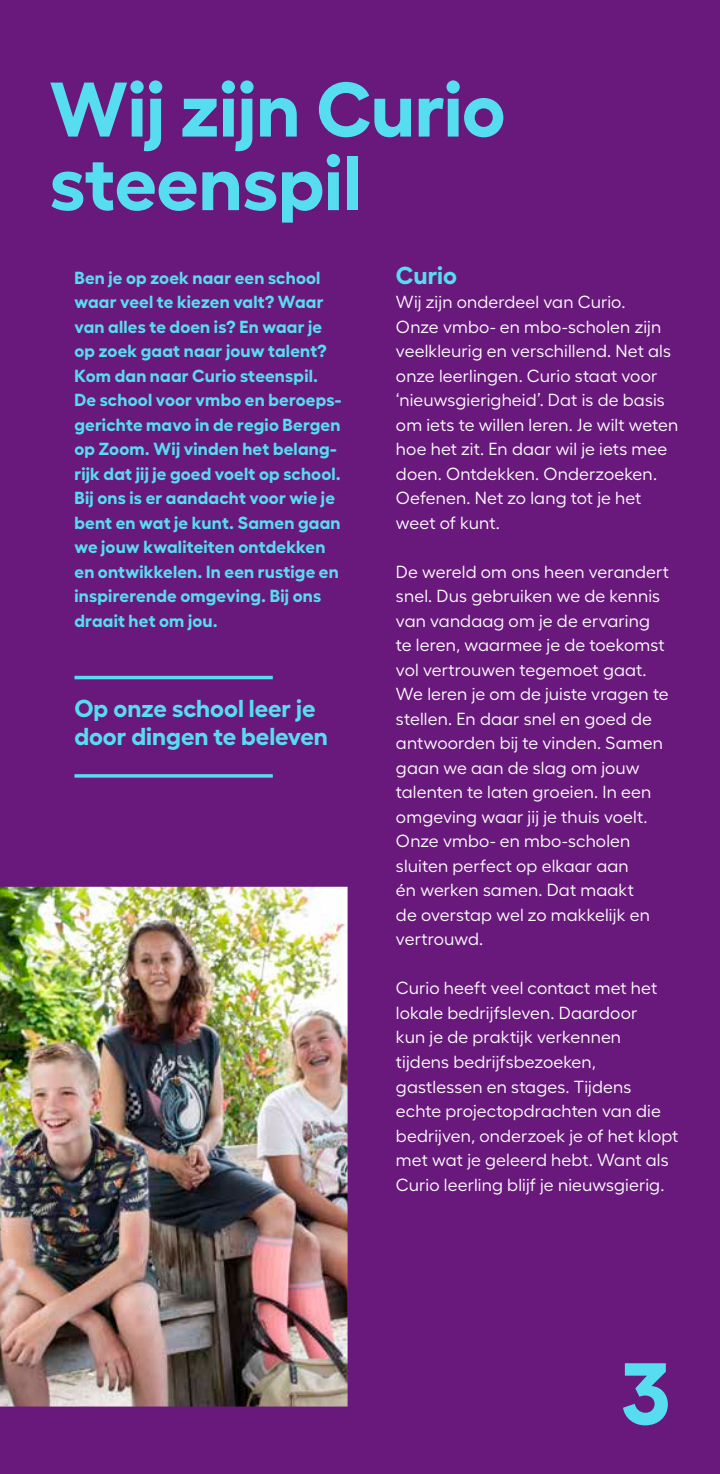
<style>
.page{position:relative;width:720px;height:1474px;background:#fff}
.page>*{position:absolute;margin:0;border:0;box-sizing:border-box;transform-origin:0 0}
.t1{font:700 87.5px "Fellix";color:#56ddef}
.t2{font:700 77px/73.5px "Fellix";letter-spacing:-.005em;color:#56ddef}
.t3{font:700 24.5px/28px "Fellix";color:#56ddef}
.t4{font:17.5px/24.5px "Fellix";letter-spacing:.01em;color:#fff}
.t5{font:700 17.5px/24.5px "Fellix";letter-spacing:.01em;color:#56ddef}
</style>
<div class="page">
<div style="left:0;top:0;width:719px;height:1473px;background:#69197c"></div>
<hr style="left:74px;top:676px;width:199px;height:3px;background:#56ddef">
<hr style="left:74px;top:774px;width:199px;height:3px;background:#56ddef">
<img style="left:0;top:886px;width:347px;height:520px">
<h2 class="t2" style="left:50px;top:64px;width:457px">Wij zijn Curio steenspil</h2>
<p class="t5" style="left:74px;top:263px;width:268px">Ben je op zoek naar een school waar veel te kiezen valt? Waar van alles te doen is? En waar je op zoek gaat naar jouw talent?<br>Kom dan naar Curio steenspil.<br>De school voor vmbo en beroeps&shy;gerichte mavo in de regio Bergen op Zoom. Wij vinden het belang&shy;rijk dat jij je goed voelt op school.<br>Bij ons is er aandacht voor wie je bent en wat je kunt. Samen gaan we jouw kwaliteiten ontdekken en ontwikkelen. In een rustige en inspirerende omgeving. Bij ons draait het om jou.</p>
<h3 class="t3" style="left:74px;top:691px;width:255px">Op onze school leer je door dingen te beleven</h3>
<h3 class="t3" style="left:396px;top:258px;width:63px">Curio</h3>
<p class="t4" style="left:396px;top:288px;width:284px">Wij zijn onderdeel van Curio.<br>Onze vmbo- en mbo-scholen zijn veelkleurig en verschillend. Net als onze leerlingen. Curio staat voor ‘nieuwsgierigheid’. Dat is de basis om iets te willen leren. Je wilt weten hoe het zit. En daar wil je iets mee doen. Ontdekken. Onderzoeken.<br>Oefenen. Net zo lang tot je het weet of kunt.</p>
<p class="t4" style="left:396px;top:557px;width:274px">De wereld om ons heen verandert snel. Dus gebruiken we de kennis van vandaag om je de ervaring te leren, waarmee je de toekomst vol vertrouwen tegemoet gaat.<br>We leren je om de juiste vragen te stellen. En daar snel en goed de antwoorden bij te vinden. Samen gaan we aan de slag om jouw talenten te laten groeien. In een omgeving waar jij je thuis voelt.<br>Onze vmbo- en mbo-scholen sluiten perfect op elkaar aan<br>én werken samen. Dat maakt<br>de overstap wel zo makkelijk en vertrouwd.</p>
<p class="t4" style="left:396px;top:974px;width:284px">Curio heeft veel contact met het lokale bedrijfsleven. Daardoor<br>kun je de praktijk verkennen tijdens bedrijfsbezoeken, gastlessen en stages. Tijdens echte projectopdrachten van die bedrijven, onderzoek je of het klopt met wat je geleerd hebt. Want als<br>Curio leerling blijf je nieuwsgierig.</p>
<h1 class="t1" style="left:621px;top:1323px;width:50px">3</h1>
</div>
